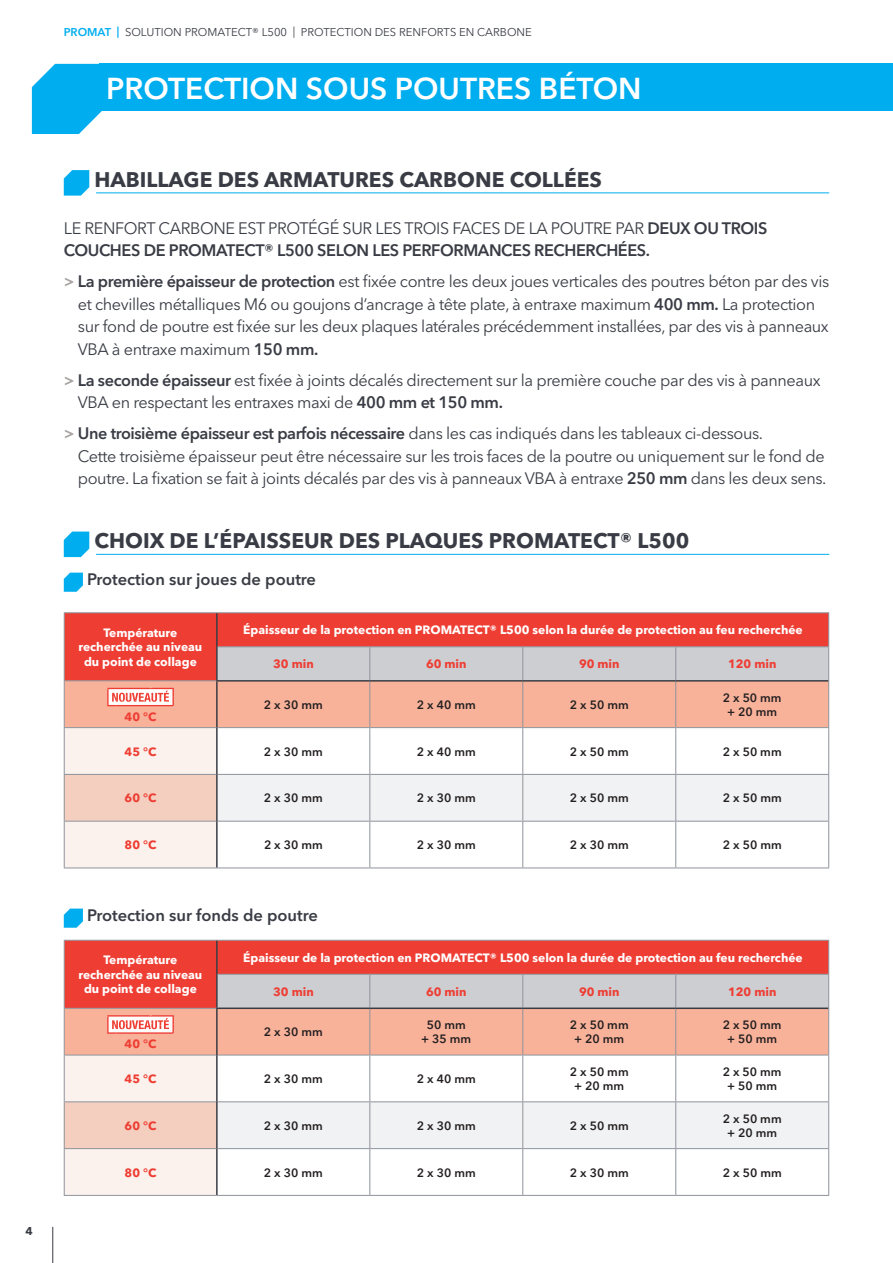
<style>
.page{position:relative;width:893px;height:1263px;background:#fff}
.page>*{position:absolute;margin:0;border:0;box-sizing:border-box;transform-origin:0 0}
.t1{font:600 30px "Avenir Next W1 G";color:#fff}
.t2{font:700 21px "Avenir Next W1 G";color:#393c44}
.t3{font:16.5px/22.5px "Avenir Next W1 G";letter-spacing:-.025em;color:#393c44}
.t4{font:600 16.5px/22.5px "Avenir Next W1 G";letter-spacing:-.025em;color:#393c44}
.t5{font:600 16.5px "Avenir Next W1 G";color:#393c44}
.t6{font:700 12px/14.4px "Avenir Next W1 G";color:#fff;text-align:center}
.t7{font:600 12px/14.4px "Avenir Next W1 G";color:#231f20;text-align:center}
.t8{font:700 12px "Avenir Next W1 G";color:#ee3e34}
.t9{font:11.25px "Avenir Next W1 G";color:#393c44}
.t10{font:700 11.25px "Avenir Next W1 G";color:#393c44}
.s1{font-weight:600;color:#00aeef}
.s2{font-weight:400}
.s3{font-weight:600;color:#a7a2a0}
.s4{font-weight:600}
</style>
<div class="page">
<svg style="left:32px;top:64px;width:70px;height:70px;background:#1cb6f0"></svg>
<div style="left:100px;top:64px;width:793px;height:47px;background:#00aeef"></div>
<hr style="left:52px;top:1227px;width:1px;height:36px;background:#393c44">
<hr style="left:96px;top:192px;width:733px;height:1px;background:#00aeef">
<svg style="left:64px;top:170px;width:25px;height:26px"></svg>
<hr style="left:96px;top:554px;width:733px;height:1px;background:#00aeef">
<svg style="left:64px;top:531px;width:25px;height:26px"></svg>
<svg style="left:64px;top:573px;width:19px;height:19px"></svg>
<svg style="left:64px;top:908px;width:19px;height:20px"></svg>
<div style="left:65px;top:613px;width:763px;height:34px;background:#ee3e34"></div>
<hr style="left:64px;top:612px;width:153px;height:1px;background:#8e939b">
<hr style="left:64px;top:613px;width:1px;height:34px;background:#8e939b">
<hr style="left:217px;top:612px;width:153px;height:1px;background:#8e939b">
<hr style="left:370px;top:612px;width:153px;height:1px;background:#8e939b">
<hr style="left:523px;top:612px;width:153px;height:1px;background:#8e939b">
<hr style="left:676px;top:612px;width:153px;height:1px;background:#8e939b">
<hr style="left:828px;top:613px;width:1px;height:33px;background:#8e939b">
<hr style="left:218px;top:646px;width:152px;height:1px;background:#8e939b">
<hr style="left:370px;top:646px;width:153px;height:1px;background:#8e939b">
<hr style="left:523px;top:646px;width:153px;height:1px;background:#8e939b">
<hr style="left:676px;top:646px;width:153px;height:1px;background:#8e939b">
<hr style="left:216px;top:613px;width:2px;height:34px;background:#393c44">
<svg style="left:64px;top:647px;width:765px;height:221px"></svg>
<div style="left:65px;top:941px;width:763px;height:33px;background:#ee3e34"></div>
<hr style="left:64px;top:940px;width:153px;height:1px;background:#8e939b">
<hr style="left:64px;top:941px;width:1px;height:33px;background:#8e939b">
<hr style="left:217px;top:940px;width:153px;height:1px;background:#8e939b">
<hr style="left:370px;top:940px;width:153px;height:1px;background:#8e939b">
<hr style="left:523px;top:940px;width:153px;height:1px;background:#8e939b">
<hr style="left:676px;top:940px;width:153px;height:1px;background:#8e939b">
<hr style="left:828px;top:941px;width:1px;height:33px;background:#8e939b">
<hr style="left:64px;top:1195px;width:153px;height:1px;background:#8e939b">
<hr style="left:217px;top:1195px;width:153px;height:1px;background:#8e939b">
<hr style="left:370px;top:1195px;width:153px;height:1px;background:#8e939b">
<hr style="left:523px;top:1195px;width:153px;height:1px;background:#8e939b">
<hr style="left:676px;top:1195px;width:153px;height:1px;background:#8e939b">
<hr style="left:216px;top:941px;width:2px;height:33px;background:#393c44">
<svg style="left:64px;top:974px;width:765px;height:221px"></svg>
<p class="t10" style="left:26px;top:1224px;width:9px">4</p>
<p class="t9" style="left:64px;top:26px;width:470px"><span class="s1">PROMAT |</span> SOLUTION PROMATECT® L500 | PROTECTION DES RENFORTS EN CARBONE</p>
<h1 class="t1" style="left:106px;top:70px;width:537px">PROTECTION SOUS POUTRES BÉTON</h1>
<p class="t2" style="left:95px;top:166px;width:509px">HABILLAGE DES ARMATURES CARBONE COLLÉES</p>
<p class="t4" style="left:64px;top:216px;width:705px"><span class="s2">LE RENFORT CARBONE EST PROTÉGÉ SUR LES TROIS FACES DE LA POUTRE PAR</span> DEUX OU TROIS<br>COUCHES DE PROMATECT® L500 SELON LES PERFORMANCES RECHERCHÉES.</p>
<p class="t3" style="left:78px;top:270px;width:753px;text-indent:-14px"><span class="s3">&gt;</span> <span class="s4">La première épaisseur de protection</span> est fixée contre les deux joues verticales des poutres béton par des vis et chevilles métalliques M6 ou goujons d’ancrage à tête plate, à entraxe maximum <span class="s4">400 mm.</span> La protection sur fond de poutre est fixée sur les deux plaques latérales précédemment installées, par des vis à panneaux VBA à entraxe maximum <span class="s4">150 mm.</span></p>
<p class="t3" style="left:78px;top:369px;width:744px;text-indent:-14px"><span class="s3">&gt;</span> <span class="s4">La seconde épaisseur</span> est fixée à joints décalés directement sur la première couche par des vis à panneaux<br>VBA en respectant les entraxes maxi de <span class="s4">400 mm et 150 mm.</span></p>
<p class="t3" style="left:78px;top:422px;width:750px;text-indent:-14px"><span class="s3">&gt;</span> <span class="s4">Une troisième épaisseur est parfois nécessaire</span> dans les cas indiqués dans les tableaux ci-dessous.<br>Cette troisième épaisseur peut être nécessaire sur les trois faces de la poutre ou uniquement sur le fond de poutre. La fixation se fait à joints décalés par des vis à panneaux VBA à entraxe <span class="s4">250 mm</span> dans les deux sens.</p>
<p class="t2" style="left:95px;top:528px;width:596px">CHOIX DE L’ÉPAISSEUR DES PLAQUES PROMATECT® L500</p>
<p class="t5" style="left:87px;top:569px;width:231px">Protection sur joues de poutre</p>
<p class="t6" style="left:79px;top:625px;width:125px">Température recherchée au niveau du point de collage</p>
<p class="t6" style="left:243px;top:623px;width:561px">Épaisseur de la protection en PROMATECT® L500 selon la durée de protection au feu recherchée</p>
<p class="t8" style="left:273px;top:657px;width:42px">30 min</p>
<p class="t8" style="left:426px;top:657px;width:42px">60 min</p>
<p class="t8" style="left:579px;top:657px;width:42px">90 min</p>
<p class="t8" style="left:728px;top:657px;width:50px">120 min</p>
<p class="t8" style="left:125px;top:709px;width:33px">40 °C</p>
<p class="t7" style="left:264px;top:697px;width:60px">2 x 30 mm</p>
<p class="t7" style="left:417px;top:697px;width:60px">2 x 40 mm</p>
<p class="t7" style="left:570px;top:697px;width:60px">2 x 50 mm</p>
<p class="t7" style="left:723px;top:690px;width:60px">2 x 50 mm + 20 mm</p>
<p class="t8" style="left:125px;top:744px;width:33px">45 °C</p>
<p class="t7" style="left:264px;top:744px;width:60px">2 x 30 mm</p>
<p class="t7" style="left:417px;top:744px;width:60px">2 x 40 mm</p>
<p class="t7" style="left:570px;top:744px;width:60px">2 x 50 mm</p>
<p class="t7" style="left:723px;top:744px;width:60px">2 x 50 mm</p>
<p class="t8" style="left:125px;top:791px;width:33px">60 °C</p>
<p class="t7" style="left:264px;top:791px;width:60px">2 x 30 mm</p>
<p class="t7" style="left:417px;top:791px;width:60px">2 x 30 mm</p>
<p class="t7" style="left:570px;top:791px;width:60px">2 x 50 mm</p>
<p class="t7" style="left:723px;top:791px;width:60px">2 x 50 mm</p>
<p class="t8" style="left:125px;top:837px;width:33px">80 °C</p>
<p class="t7" style="left:264px;top:838px;width:60px">2 x 30 mm</p>
<p class="t7" style="left:417px;top:838px;width:60px">2 x 30 mm</p>
<p class="t7" style="left:570px;top:838px;width:60px">2 x 30 mm</p>
<p class="t7" style="left:723px;top:838px;width:60px">2 x 50 mm</p>
<p class="t5" style="left:87px;top:905px;width:232px">Protection sur fonds de poutre</p>
<p class="t6" style="left:79px;top:953px;width:125px">Température recherchée au niveau du point de collage</p>
<p class="t6" style="left:243px;top:950px;width:561px">Épaisseur de la protection en PROMATECT® L500 selon la durée de protection au feu recherchée</p>
<p class="t8" style="left:273px;top:984px;width:42px">30 min</p>
<p class="t8" style="left:426px;top:984px;width:42px">60 min</p>
<p class="t8" style="left:579px;top:984px;width:42px">90 min</p>
<p class="t8" style="left:728px;top:984px;width:50px">120 min</p>
<p class="t8" style="left:125px;top:1036px;width:33px">40 °C</p>
<p class="t7" style="left:264px;top:1025px;width:60px">2 x 30 mm</p>
<p class="t7" style="left:421px;top:1017px;width:51px">50 mm + 35 mm</p>
<p class="t7" style="left:570px;top:1017px;width:60px">2 x 50 mm + 20 mm</p>
<p class="t7" style="left:723px;top:1017px;width:60px">2 x 50 mm + 50 mm</p>
<p class="t8" style="left:125px;top:1071px;width:33px">45 °C</p>
<p class="t7" style="left:264px;top:1071px;width:60px">2 x 30 mm</p>
<p class="t7" style="left:417px;top:1071px;width:60px">2 x 40 mm</p>
<p class="t7" style="left:570px;top:1064px;width:60px">2 x 50 mm + 20 mm</p>
<p class="t7" style="left:723px;top:1064px;width:60px">2 x 50 mm + 50 mm</p>
<p class="t8" style="left:125px;top:1118px;width:33px">60 °C</p>
<p class="t7" style="left:264px;top:1118px;width:60px">2 x 30 mm</p>
<p class="t7" style="left:417px;top:1118px;width:60px">2 x 30 mm</p>
<p class="t7" style="left:570px;top:1118px;width:60px">2 x 50 mm</p>
<p class="t7" style="left:723px;top:1111px;width:60px">2 x 50 mm + 20 mm</p>
<p class="t8" style="left:125px;top:1165px;width:33px">80 °C</p>
<p class="t7" style="left:264px;top:1165px;width:60px">2 x 30 mm</p>
<p class="t7" style="left:417px;top:1165px;width:60px">2 x 30 mm</p>
<p class="t7" style="left:570px;top:1165px;width:60px">2 x 30 mm</p>
<p class="t7" style="left:723px;top:1165px;width:60px">2 x 50 mm</p>
</div>
